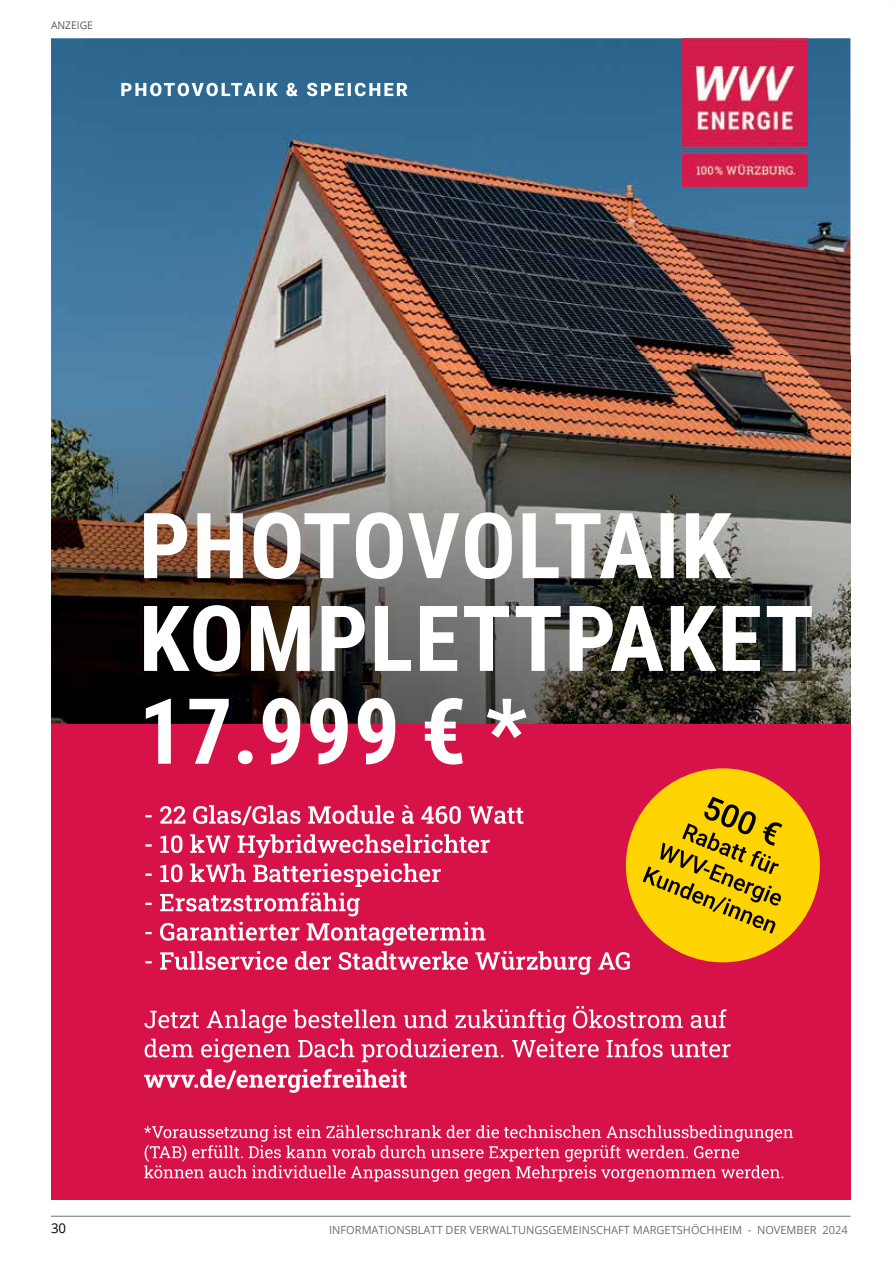
<style>
.page{position:relative;width:893px;height:1263px;background:#fff}
.page>*{position:absolute;margin:0;border:0;box-sizing:border-box;transform-origin:0 0}
.t1{font:13.5px "Open Sans";color:#000}
.t2{font:11.25px "Open Sans";color:#6d6e71}
.t3{font:10.5px "Open Sans";color:#58595b}
</style>
<div class="page">
<hr style="left:51px;top:1216px;width:799px;height:1px;background:#6d6e71">
<hr style="left:892px;top:213px;width:1px;height:1050px;background:#d2dccd">
<hr style="left:891px;top:0;width:2px;height:227px;background:#fefefe">
<hr style="left:892px;top:0;width:1px;height:213px;background:#7ea276">
<img style="left:51px;top:38px;width:799px;height:686px">
<svg style="left:121px;top:83px;width:286px;height:13px"></svg>
<img style="left:682px;top:38px;width:125px;height:148px">
<div style="left:51px;top:724px;width:799px;height:475px;background:#d71249"></div>
<svg style="left:146px;top:698px;width:380px;height:66px"></svg>
<svg style="left:144px;top:605px;width:668px;height:67px"></svg>
<svg style="left:144px;top:512px;width:588px;height:67px"></svg>
<svg style="left:144px;top:1125px;width:649px;height:57px;background:#de3d6a"></svg>
<svg style="left:144px;top:1069px;width:263px;height:24px"></svg>
<svg style="left:144px;top:1006px;width:587px;height:56px;background:#de3f6c"></svg>
<svg style="left:145px;top:922px;width:485px;height:53px;background:#df446f"></svg>
<svg style="left:145px;top:834px;width:345px;height:82px;background:#de416d"></svg>
<svg style="left:145px;top:805px;width:379px;height:20px"></svg>
<div style="left:626px;top:768px;width:194px;height:194px;background:#ffd400;border-radius:50%"></div>
<svg style="left:643px;top:797px;width:139px;height:137px"></svg>
<p class="t3" style="left:51px;top:18px;width:43px">ANZEIGE</p>
<p class="t1" style="left:51px;top:1219px;width:17px">30</p>
<p class="t2" style="left:329px;top:1222px;width:520px">INFORMATIONSBLATT DER VERWALTUNGSGEMEINSCHAFT MARGETSHÖCHHEIM - NOVEMBER 2024</p>
</div>
